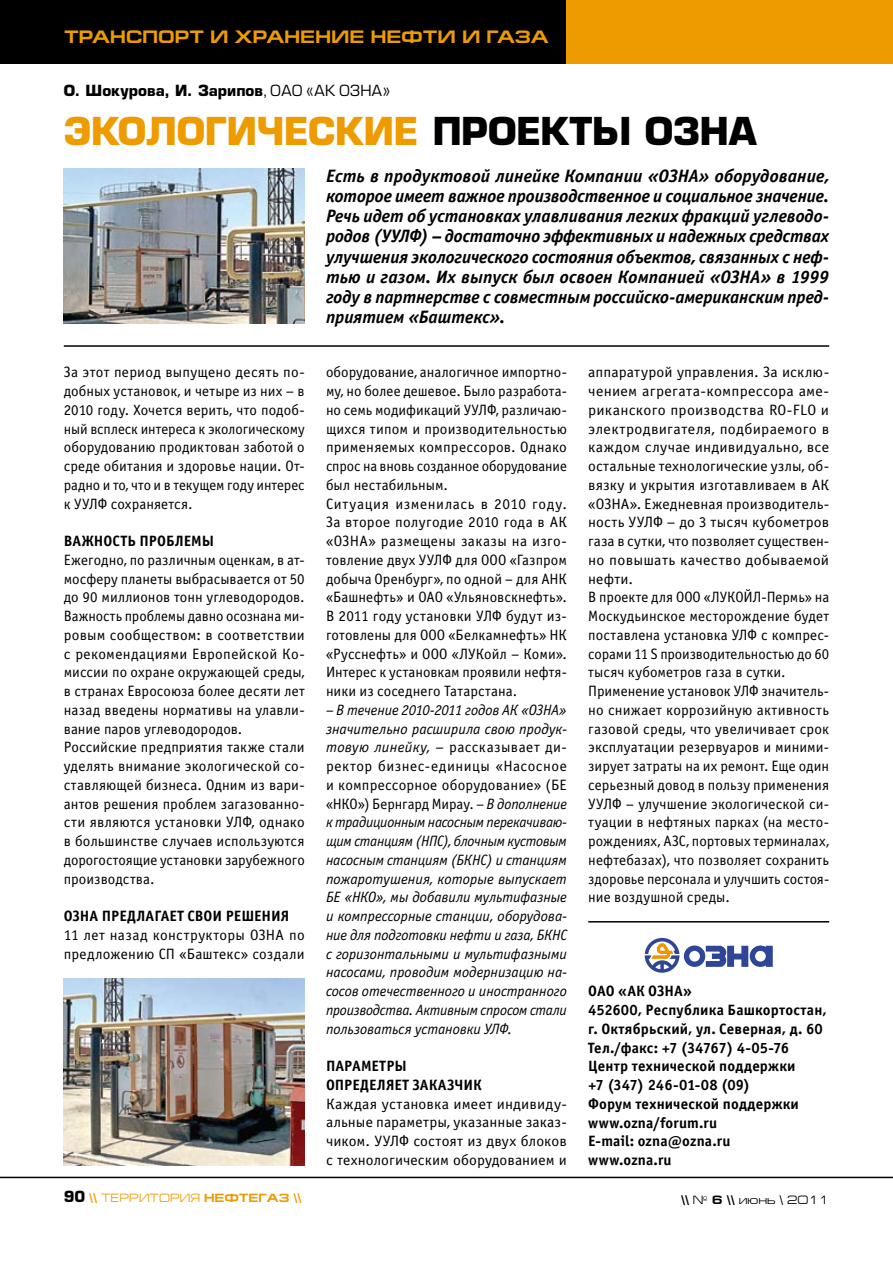
<style>
.page{position:relative;width:893px;height:1263px;background:#fff}
.page>*{position:absolute;margin:0;border:0;box-sizing:border-box;transform-origin:0 0}
.t1{font:700 37.5px "Europe";letter-spacing:-.01em;color:#ee9b00}
.t2{font:italic 700 18px/20.2px "Officina Sans C";letter-spacing:-.01em;color:#000;text-align:justify}
.t3{font:700 18px "Europe Ext";letter-spacing:.005em;color:#ee9b00}
.t4{font:15px/18.8px "Officina Sans C";letter-spacing:.01em;color:#000}
.t5{font:15px/18.8px "Officina Sans C";letter-spacing:.01em;color:#000;text-align:justify;scale:1.05 1}
.t6{font:italic 15px/18.8px "Officina Sans C";letter-spacing:-.01em;color:#000;text-align:justify}
.t7{font:700 15px/18.8px "Officina Sans C";letter-spacing:.005em;color:#000}
.t8{font:700 15px "Europe";color:#000}
.t9{font:700 12px "Europe Ext";color:#ee9b00}
.t10{font:12px "Europe Ext";color:#000}
.s1{font-weight:500}
.s2{color:#000}
.s3{font-style:normal}
.s4{font-family:"Europe";font-size:15px;color:#000}
.s5{font-weight:400}
.s6{font-weight:700}
</style>
<div class="page">
<div style="left:0;top:0;width:893px;height:64px;background:#ee9b00"></div>
<div style="left:0;top:0;width:566px;height:64px;background:#000"></div>
<hr style="left:0;top:1177px;width:893px;height:1px;background:#000">
<hr style="left:64px;top:345px;width:765px;height:2px;background:#000">
<img style="left:64px;top:168px;width:241px;height:155px">
<img style="left:64px;top:978px;width:241px;height:187px">
<hr style="left:588px;top:921px;width:241px;height:1px;background:#000">
<svg style="left:645px;top:938px;width:128px;height:35px"></svg>
<p class="t3" style="left:64px;top:27px;width:486px">ТРАНСПОРТ И ХРАНЕНИЕ НЕФТИ И ГАЗА</p>
<p class="t8" style="left:64px;top:82px;width:328px">О. Шокурова, И. Зарипов<span class="s1">, ОАО «АК ОЗНА»</span></p>
<h1 class="t1" style="left:64px;top:110px;width:694px">Экологические <span class="s2">проекты ОЗНА</span></h1>
<p class="t4" style="left:64px;top:363px;width:242px;text-align:justify">За этот период выпущено десять по&shy;добных установок, и четыре из них – в 2010 году. Хочется верить, что подоб&shy;ный всплеск интереса к экологическому оборудованию продиктован заботой о среде обитания и здоровье нации. От&shy;радно и то, что и в текущем году интерес к УУЛФ сохраняется.</p>
<p class="t7" style="left:64px;top:532px;width:152px">Важность проблемы</p>
<p class="t4" style="left:64px;top:551px;width:242px">Ежегодно, по различным оценкам, в ат&shy;мосферу планеты выбрасывается от 50 до 90 миллионов тонн углеводородов.<br>Важность проблемы давно осознана ми&shy;ровым сообществом: в соответствии с рекомендациями Европейской Ко&shy;миссии по охране окружающей среды, в странах Евросоюза более десяти лет назад введены нормативы на улавли&shy;вание паров углеводородов.<br>Российские предприятия также стали уделять внимание экологической со&shy;ставляющей бизнеса. Одним из вари&shy;антов решения проблем загазованно&shy;сти являются установки УЛФ, однако в большинстве случаев используются дорогостоящие установки зарубежного производства.</p>
<p class="t7" style="left:64px;top:907px;width:227px">ОЗНА предлагает свои решения</p>
<p class="t4" style="left:64px;top:926px;width:242px">11 лет назад конструкторы ОЗНА по предложению СП «Баштекс» создали</p>
<p class="t2" style="left:326px;top:166px;width:505px">Есть в продуктовой линейке Компании «ОЗНА» оборудование, которое имеет важное производственное и социальное значение.<br>Речь идет об установках улавливания легких фракций углеводо&shy;родов (УУЛФ) – достаточно эффективных и надежных средствах улучшения экологического состояния объектов, связанных с неф&shy;тью и газом. Их выпуск был освоен Компанией «ОЗНА» в 1999 году в партнерстве с совместным российско-американским пред&shy;приятием «Баштекс».</p>
<p class="t4" style="left:326px;top:363px;width:242px">оборудование, аналогичное импортно&shy;му, но более дешевое. Было разработа&shy;но семь модификаций УУЛФ, различаю&shy;щихся типом и производительностью применяемых компрессоров. Однако спрос на вновь созданное оборудование был нестабильным.<br>Ситуация изменилась в 2010 году.<br>За второе полугодие 2010 года в АК «ОЗНА» размещены заказы на изго&shy;товление двух УУЛФ для ООО «Газпром добыча Оренбург», по одной – для АНК «Башнефть» и ОАО «Ульяновскнефть».<br>В 2011 году установки УЛФ будут из&shy;готовлены для ООО «Белкамнефть» НК «Русснефть» и ООО «ЛУКойл – Коми».<br>Интерес к установкам проявили нефтя&shy;ники из соседнего Татарстана.</p>
<p class="t6" style="left:326px;top:701px;width:242px">– В течение 2010-2011 годов АК «ОЗНА» значительно расширила свою продук&shy;товую линейку, <span class="s3">– рассказывает ди&shy;ректор бизнес-единицы «Насосное и компрессорное оборудование» (БЕ «НКО») Бернгард Мирау.</span> – В дополнение к традиционным насосным перекачиваю&shy;щим станциям (НПС), блочным кустовым насосным станциям (БКНС) и станциям пожаротушения, которые выпускает БЕ «НКО», мы добавили мультифазные и компрессорные станции, оборудова&shy;ние для подготовки нефти и газа, БКНС с горизонтальными и мультифазными насосами, проводим модернизацию на&shy;сосов отечественного и иностранного производства. Активным спросом стали пользоваться установки УЛФ.</p>
<p class="t7" style="left:326px;top:1057px;width:157px">Параметры определяет заказчик</p>
<p class="t5" style="left:326px;top:1094px;width:231px">Каждая установка имеет индивиду&shy;альные параметры, указанные заказ&shy;чиком. УУЛФ состоят из двух блоков с технологическим оборудованием и</p>
<p class="t5" style="left:588px;top:363px;width:231px;text-align:left">аппаратурой управления. За исклю&shy;чением агрегата-компрессора аме&shy;риканского производства RO-FLO и электродвигателя, подбираемого в каждом случае индивидуально, все остальные технологические узлы, об&shy;вязку и укрытия изготавливаем в АК «ОЗНА». Ежедневная производитель&shy;ность УУЛФ – до 3 тысяч кубометров газа в сутки, что позволяет существен&shy;но повышать качество добываемой нефти.<br>В проекте для ООО «ЛУКОЙЛ-Пермь» на Москудьинское месторождение будет поставлена установка УЛФ с компрес&shy;сорами 11 S производительностью до 60 тысяч кубометров газа в сутки.<br>Применение установок УЛФ значитель&shy;но снижает коррозийную активность газовой среды, что увеличивает срок эксплуатации резервуаров и миними&shy;зирует затраты на их ремонт. Еще один серьезный довод в пользу применения УУЛФ – улучшение экологической си&shy;туации в нефтяных парках (на место&shy;рождениях, АЗС, портовых терминалах, нефтебазах), что позволяет сохранить здоровье персонала и улучшить состоя&shy;ние воздушной среды.</p>
<p class="t7" style="left:588px;top:982px;width:240px;text-indent:30px">«АК ОЗНА»<br>452600, Республика Башкортостан, г. Октябрьский, ул. Северная, д. 60<br>Тел./факс: +7 (34767) 4-05-76<br>Центр технической поддержки<br>+7 (347) 246-01-08 (09)<br>Форум технической поддержки www.ozna/forum.ru<br>E-mail: ozna@ozna.ru<br>www.ozna.ru</p>
<p class="t7" style="left:588px;top:982px;width:10px">ОАО</p>
<p class="t9" style="left:64px;top:1191px;width:239px"><span class="s4">90</span> \\ <span class="s5">ТЕРРИТОРИЯ</span> НЕФТЕГАЗ \\</p>
<p class="t10" style="left:681px;top:1193px;width:150px"><span class="s6">\\</span> № <span class="s6">6 \\</span> июнь \ 2011</p>
</div>
